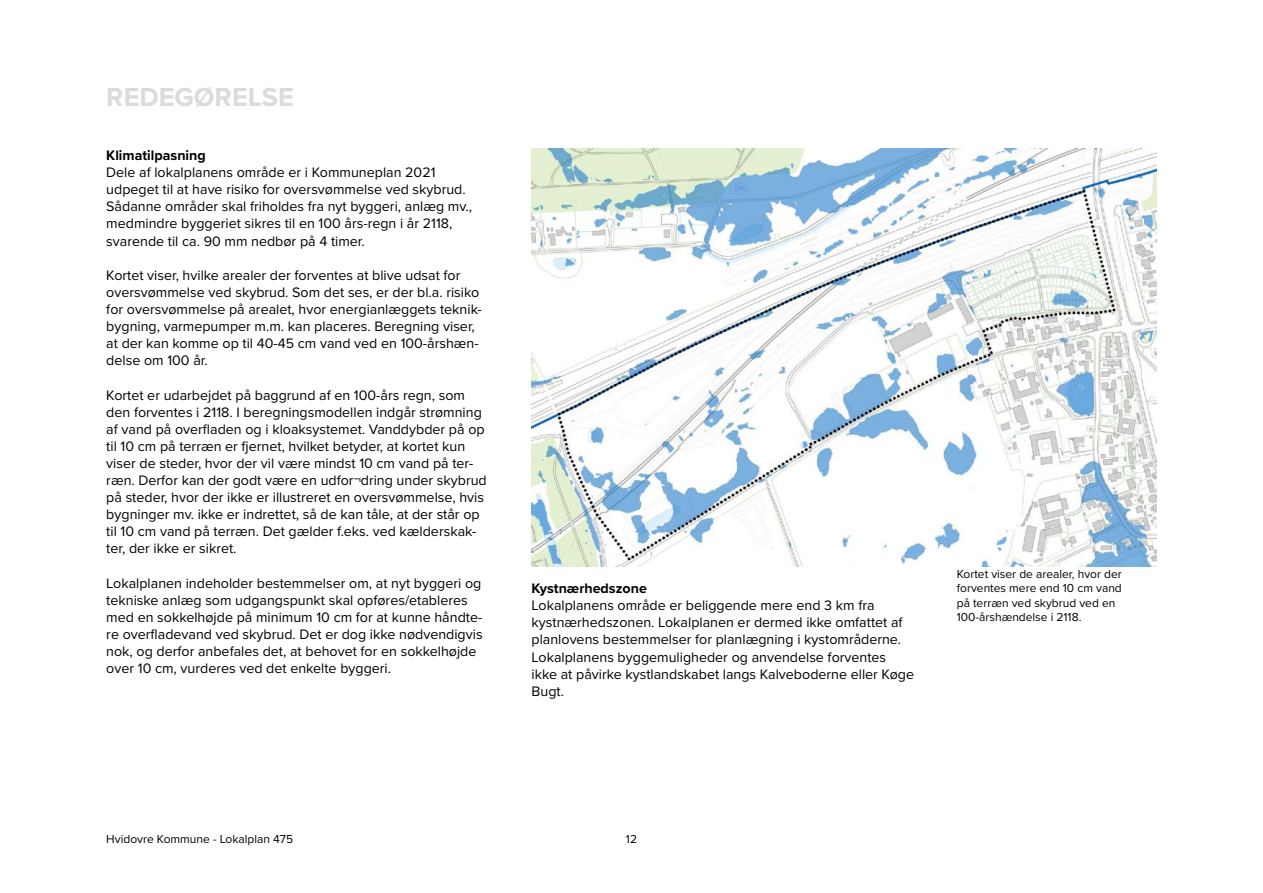
<style>
.page{position:relative;width:1263px;height:893px;background:#fff}
.page>*{position:absolute;margin:0;border:0;box-sizing:border-box;transform-origin:0 0}
.t1{font:700 27px "Proxima Nova";color:#dbdbdb}
.P_Brødtekst{font:14.25px/17.1px "Proxima Nova";color:#000}
.H4_underoverskrift_2{font:700 14.25px "Proxima Nova";color:#000}
.t2{font:12px/14.4px "Proxima Nova";color:#000}
.t3{font:12px "Proxima Nova";color:#020203}
</style>
<div class="page">
<img style="left:531px;top:149px;width:626px;height:417px">
<h1 class="t1" style="left:106px;top:77px;width:189px">REDEGØRELSE</h1>
<h4 class="H4_underoverskrift_2" style="left:106px;top:145px;width:101px">Klimatilpasning</h4>
<p class="P_Brødtekst" style="left:106px;top:163px;width:367px">Dele af lokalplanens område er i Kommuneplan 2021 udpeget til at have risiko for oversvømmelse ved skybrud.<br>Sådanne områder skal friholdes fra nyt byggeri, anlæg mv., medmindre byggeriet sikres til en 100 års-regn i år 2118, svarende til ca. 90 mm nedbør på 4 timer.</p>
<p class="P_Brødtekst" style="left:106px;top:266px;width:377px">Kortet viser, hvilke arealer der forventes at blive udsat for oversvømmelse ved skybrud. Som det ses, er der bl.a. risiko for oversvømmelse på arealet, hvor energianlæggets teknik&shy;bygning, varmepumper m.m. kan placeres. Beregning viser, at der kan komme op til 40-45 cm vand ved en 100-årshæn&shy;delse om 100 år.</p>
<p class="P_Brødtekst" style="left:106px;top:386px;width:382px">Kortet er udarbejdet på baggrund af en 100-års regn, som den forventes i 2118. I beregningsmodellen indgår strømning af vand på overfladen og i kloaksystemet. Vanddybder på op til 10 cm på terræn er fjernet, hvilket betyder, at kortet kun viser de steder, hvor der vil være mindst 10 cm vand på ter&shy;ræn. Derfor kan der godt være en udfor¬dring under skybrud på steder, hvor der ikke er illustreret en oversvømmelse, hvis bygninger mv. ikke er indrettet, så de kan tåle, at der står op til 10 cm vand på terræn. Det gælder f.eks. ved kælderskak&shy;ter, der ikke er sikret.</p>
<p class="P_Brødtekst" style="left:106px;top:574px;width:378px">Lokalplanen indeholder bestemmelser om, at nyt byggeri og tekniske anlæg som udgangspunkt skal opføres/etableres med en sokkelhøjde på minimum 10 cm for at kunne håndte&shy;re overfladevand ved skybrud. Det er dog ikke nødvendigvis nok, og derfor anbefales det, at behovet for en sokkelhøjde over 10 cm, vurderes ved det enkelte byggeri.</p>
<h4 class="H4_underoverskrift_2" style="left:531px;top:578px;width:117px">Kystnærhedszone</h4>
<p class="P_Brødtekst" style="left:531px;top:596px;width:384px">Lokalplanens område er beliggende mere end 3 km fra kystnærhedszonen. Lokalplanen er dermed ikke omfattet af planlovens bestemmelser for planlægning i kystområderne.<br>Lokalplanens byggemuligheder og anvendelse forventes ikke at påvirke kystlandskabet langs Kalveboderne eller Køge Bugt.</p>
<p class="t2" style="left:957px;top:566px;width:167px">Kortet viser de arealer, hvor der forventes mere end 10 cm vand på terræn ved skybrud ved en<br>100-årshændelse i 2118.</p>
<p class="t2" style="left:106px;top:831px;width:188px">Hvidovre Kommune - Lokalplan 475</p>
<p class="t3" style="left:626px;top:830px;width:13px">12</p>
</div>
